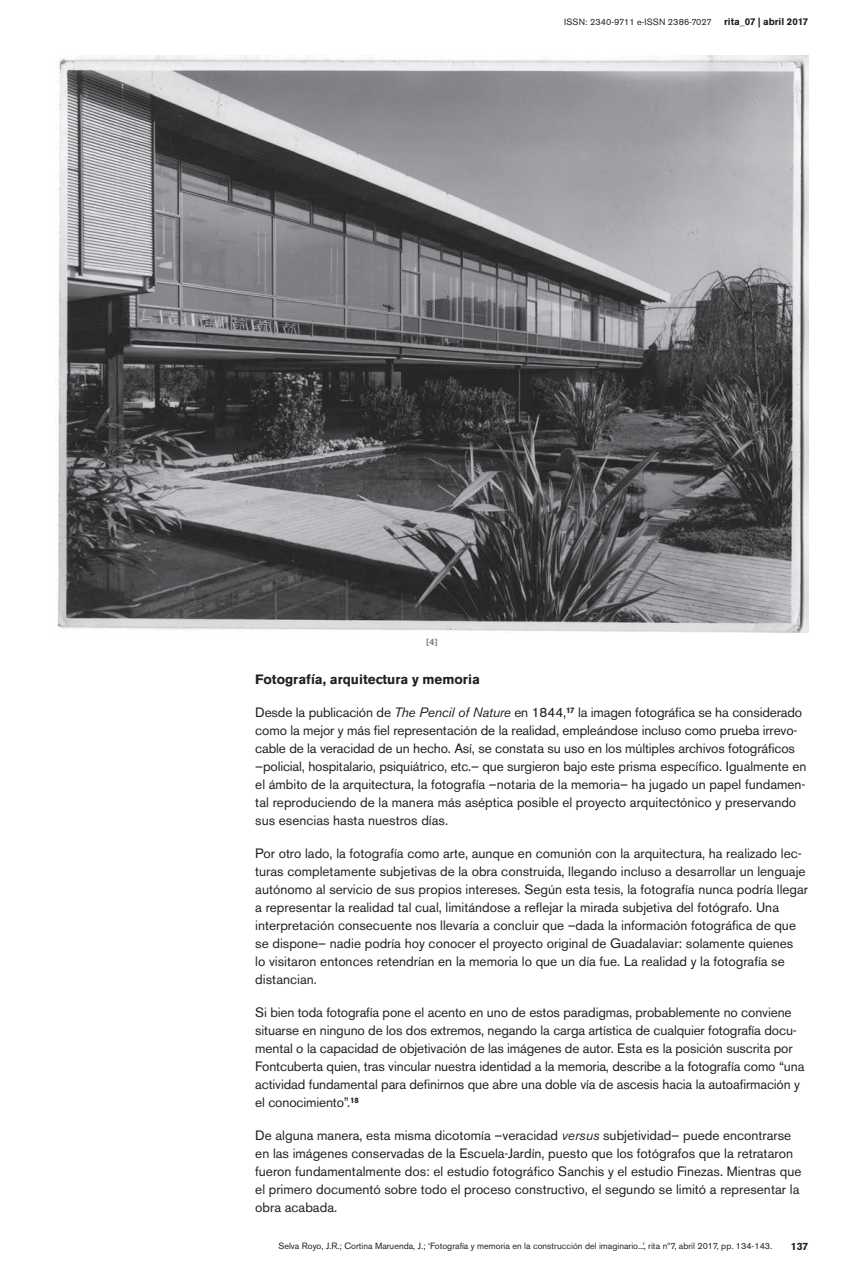
<style>
.page{position:relative;width:851px;height:1276px;background:#fff}
.page>*{position:absolute;margin:0;border:0;box-sizing:border-box;transform-origin:0 0}
.t1{font:13.5px/18px "Akzidenz Grotesk BE";color:#231f20}
.t2{font:700 13.5px "Akzidenz Grotesk BE";color:#231f20}
.t3{font:700 10.5px "Akzidenz Grotesk BE";color:#231f20}
.t4{font:700 9.75px "Akzidenz Grotesk BE";color:#231f20}
.t5{font:9px "Akzidenz Grotesk BE";color:#231f20}
.t6{font:9px "Akzidenz Grotesk BE";letter-spacing:.02em;color:#231f20}
.t7{font:700 9px "Akzidenz Grotesk BE";color:#808285}
.s1{font-style:italic}
</style>
<div class="page">
<img style="left:57px;top:55px;width:751px;height:577px">
<p class="t6" style="left:564px;top:17px;width:149px">ISSN: 2340-9711 e-ISSN 2386-7027</p>
<p class="t4" style="left:724px;top:16px;width:86px">rita_07 | abril 2017</p>
<p class="t7" style="left:426px;top:636px;width:13px">[4]</p>
<p class="t2" style="left:255px;top:671px;width:226px">Fotografía, arquitectura y memoria</p>
<p class="t1" style="left:255px;top:703px;width:552px">Desde la publicación de <span class="s1">The Pencil of Nature</span> en 1844,<sup>17</sup> la imagen fotográfica se ha considerado como la mejor y más fiel representación de la realidad, empleándose incluso como prueba irrevo&shy;cable de la veracidad de un hecho. Así, se constata su uso en los múltiples archivos fotográficos –policial, hospitalario, psiquiátrico, etc.– que surgieron bajo este prisma específico. Igualmente en el ámbito de la arquitectura, la fotografía –notaria de la memoria– ha jugado un papel fundamen&shy;tal reproduciendo de la manera más aséptica posible el proyecto arquitectónico y preservando sus esencias hasta nuestros días.</p>
<p class="t1" style="left:255px;top:844px;width:554px">Por otro lado, la fotografía como arte, aunque en comunión con la arquitectura, ha realizado lec&shy;turas completamente subjetivas de la obra construida, llegando incluso a desarrollar un lenguaje autónomo al servicio de sus propios intereses. Según esta tesis, la fotografía nunca podría llegar a representar la realidad tal cual, limitándose a reflejar la mirada subjetiva del fotógrafo. Una interpretación consecuente nos llevaría a concluir que –dada la información fotográfica de que se dispone– nadie podría hoy conocer el proyecto original de Guadalaviar: solamente quienes<br>lo visitaron entonces retendrían en la memoria lo que un día fue. La realidad y la fotografía se distancian.</p>
<p class="t1" style="left:255px;top:1003px;width:550px">Si bien toda fotografía pone el acento en uno de estos paradigmas, probablemente no conviene situarse en ninguno de los dos extremos, negando la carga artística de cualquier fotografía docu&shy;mental o la capacidad de objetivación de las imágenes de autor. Esta es la posición suscrita por Fontcuberta quien, tras vincular nuestra identidad a la memoria, describe a la fotografía como “una actividad fundamental para definirnos que abre una doble vía de ascesis hacia la autoafirmación y el conocimiento”.<sup>18</sup></p>
<p class="t1" style="left:255px;top:1126px;width:547px">De alguna manera, esta misma dicotomía –veracidad <span class="s1">versus</span> subjetividad– puede encontrarse en las imágenes conservadas de la Escuela-Jardín, puesto que los fotógrafos que la retrataron fueron fundamentalmente dos: el estudio fotográfico Sanchis y el estudio Finezas. Mientras que el primero documentó sobre todo el proceso constructivo, el segundo se limitó a representar la obra acabada.</p>
<p class="t5" style="left:278px;top:1240px;width:495px">Selva Royo, J.R.; Cortina Maruenda, J.; ‘Fotografía y memoria en la construcción del imaginario...’, rita nº7, abril 2017, pp. 134-143.</p>
<p class="t3" style="left:790px;top:1240px;width:19px">137</p>
</div>
